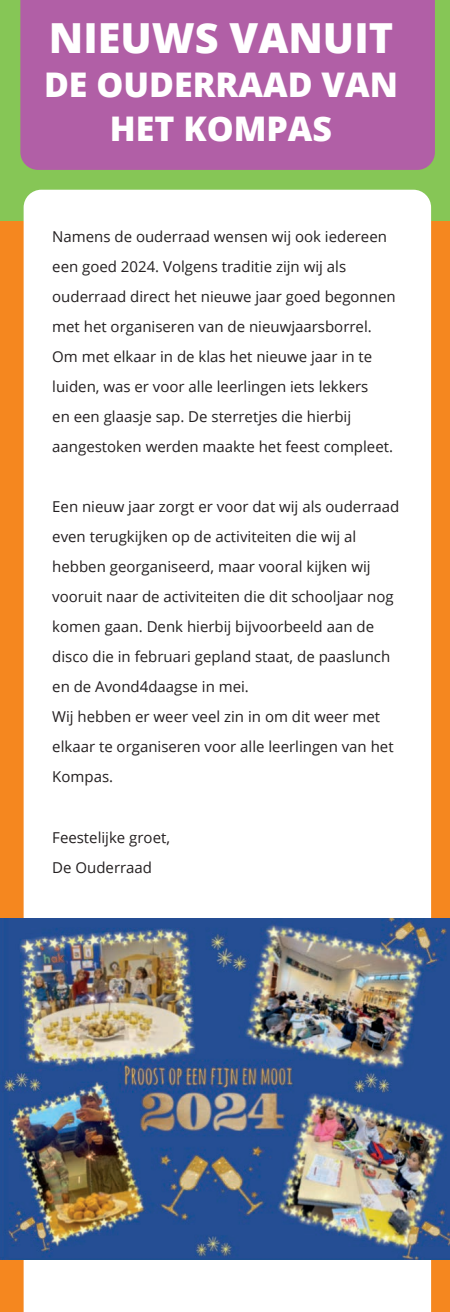
<style>
.page{position:relative;width:450px;height:1312px;background:#fff}
.page>*{position:absolute;margin:0;border:0;box-sizing:border-box;transform-origin:0 0}
.t1{font:800 41.38px "Open Sans";color:#fff}
.t2{font:800 33.88px/44.1px "Open Sans";color:#fff;text-align:center}
.t3{font:15px/30px "Open Sans";color:#231f20}
</style>
<div class="page">
<div style="left:0;top:0;width:450px;height:222px;background:#86c656"></div>
<div style="left:0;top:222px;width:450px;height:1089px;background:#f5871f"></div>
<div style="left:24px;top:190px;width:407px;height:1121px;background:#fff"></div>
<div style="left:20px;top:0;width:415px;height:170px;background:#b15fa6"></div>
<img style="left:0;top:918px;width:450px;height:341px">
<h1 class="t1" style="left:49px;top:6px;width:346px">NIEUWS VANUIT</h1>
<h2 class="t2" style="left:44px;top:61px;width:355px">DE OUDERRAAD VAN<br>HET KOMPAS</h2>
<p class="t3" style="left:52px;top:221px;width:345px">Namens de ouderraad wensen wij ook iedereen een goed 2024. Volgens traditie zijn wij als ouderraad direct het nieuwe jaar goed begonnen met het organiseren van de nieuwjaarsborrel.<br>Om met elkaar in de klas het nieuwe jaar in te luiden, was er voor alle leerlingen iets lekkers<br>en een glaasje sap. De sterretjes die hierbij aangestoken werden maakte het feest compleet.</p>
<p class="t3" style="left:52px;top:491px;width:349px">Een nieuw jaar zorgt er voor dat wij als ouderraad even terugkijken op de activiteiten die wij al hebben georganiseerd, maar vooral kijken wij vooruit naar de activiteiten die dit schooljaar nog komen gaan. Denk hierbij bijvoorbeeld aan de disco die in februari gepland staat, de paaslunch en de Avond4daagse in mei.<br>Wij hebben er weer veel zin in om dit weer met elkaar te organiseren voor alle leerlingen van het Kompas.</p>
<p class="t3" style="left:52px;top:821px;width:119px">Feestelijke groet,<br>De Ouderraad</p>
</div>
